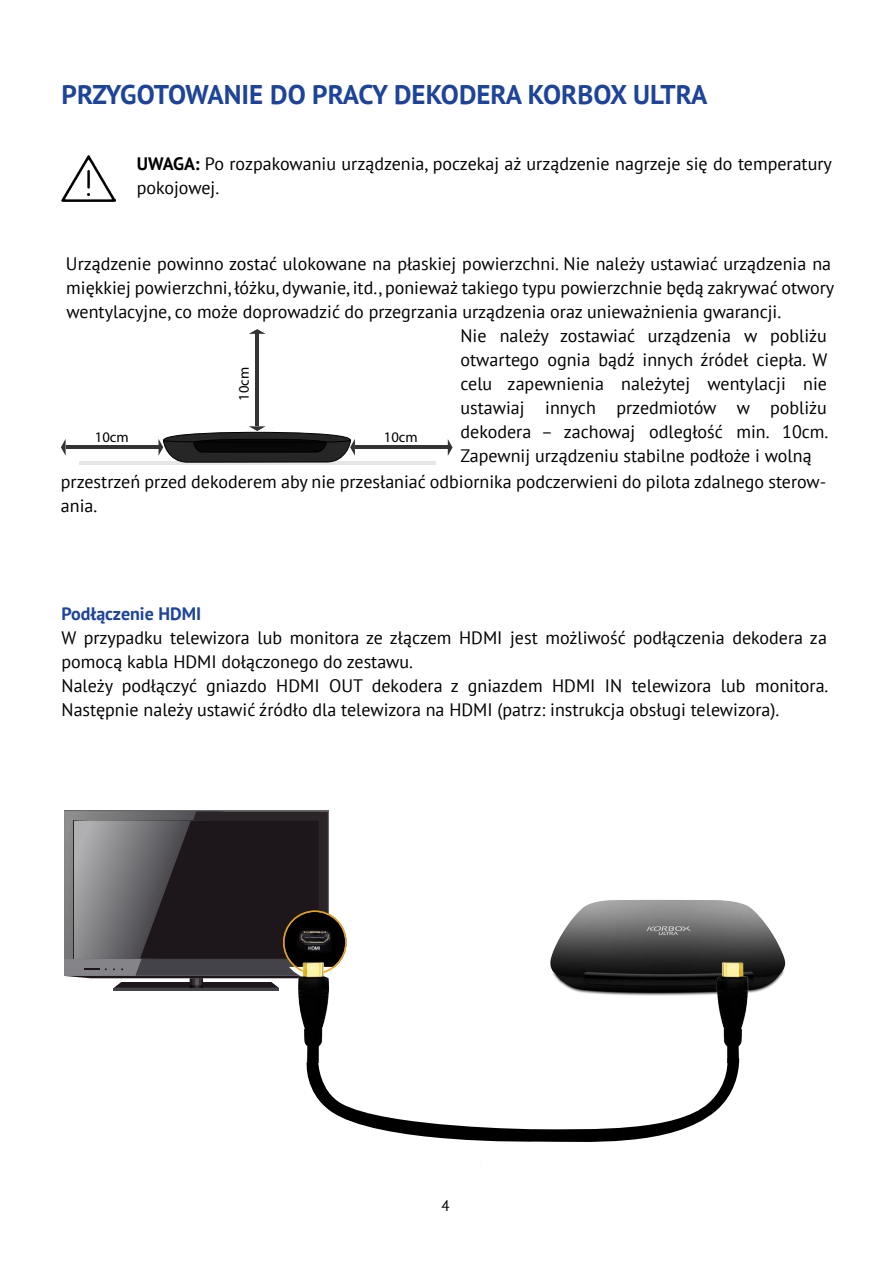
<style>
.page{position:relative;width:893px;height:1263px;background:#fff}
.page>*{position:absolute;margin:0;border:0;box-sizing:border-box;transform-origin:0 0}
.t1{font:700 27px "PT Sans";color:#1d439a}
.t2{font:18px/24px "PT Sans";color:#000}
.t3{font:700 18px "PT Sans";color:#1d439a}
.t4{font:15px "PT Sans";color:#000}
.t5{font:14.7px "Myriad Pro";color:#000}
.s1{font-weight:700}
</style>
<div class="page">
<img style="left:62px;top:155px;width:53px;height:47px">
<svg style="left:61px;top:439px;width:5px;height:17px"></svg>
<hr style="left:66px;top:446px;width:93px;height:3px;background:#333">
<svg style="left:448px;top:439px;width:5px;height:17px"></svg>
<hr style="left:355px;top:446px;width:93px;height:3px;background:#333">
<hr style="left:79px;top:461px;width:357px;height:3px;background:#e6e6e6">
<svg style="left:249px;top:329px;width:17px;height:5px"></svg>
<hr style="left:255px;top:333px;width:4px;height:93px;background:#333">
<hr style="left:114px;top:988px;width:165px;height:2px;background:#444349">
<svg style="left:284px;top:911px;width:62px;height:62px"></svg>
<svg style="left:64px;top:811px;width:277px;height:177px;background:#4c484c"></svg>
<div style="left:283px;top:910px;width:64px;height:64px;border:2px solid #f5a000;border-radius:50%"></div>
<img style="left:297px;top:928px;width:35px;height:24px">
<img style="left:550px;top:900px;width:234px;height:96px">
<img style="left:259px;top:957px;width:84px;height:99px">
<img style="left:682px;top:957px;width:104px;height:105px">
<svg style="left:306px;top:1056px;width:433px;height:86px"></svg>
<svg style="left:158px;top:426px;width:197px;height:37px"></svg>
<h1 class="t1" style="left:62px;top:76px;width:647px">PRZYGOTOWANIE DO PRACY DEKODERA KORBOX ULTRA</h1>
<p class="t2" style="left:137px;top:151px;width:697px"><span class="s1">UWAGA:</span> Po rozpakowaniu urządzenia, poczekaj aż urządzenie nagrzeje się do temperatury pokojowej.</p>
<p class="t2" style="left:66px;top:251px;width:770px">Urządzenie powinno zostać ulokowane na płaskiej powierzchni. Nie należy ustawiać urządzenia na miękkiej powierzchni, łóżku, dywanie, itd., ponieważ takiego typu powierzchnie będą zakrywać otwory wentylacyjne, co może doprowadzić do przegrzania urządzenia oraz unieważnienia gwarancji.</p>
<p class="t2" style="left:460px;top:323px;width:369px;text-align:justify">Nie należy zostawiać urządzenia w pobliżu otwartego ognia bądź innych źródeł ciepła. W celu zapewnienia należytej wentylacji nie ustawiaj innych przedmiotów w pobliżu dekodera – zachowaj odległość min. 10cm.<br>Zapewnij urządzeniu stabilne podłoże i wolną</p>
<p class="t2" style="left:61px;top:469px;width:767px">przestrzeń przed dekoderem aby nie przesłaniać odbiornika podczerwieni do pilota zdalnego sterow&shy;ania.</p>
<p class="t5" style="left:235px;top:401px;width:35px;rotate:-90deg">10cm</p>
<p class="t5" style="left:95px;top:428px;width:35px">10cm</p>
<p class="t5" style="left:384px;top:428px;width:35px">10cm</p>
<p class="t3" style="left:62px;top:602px;width:141px">Podłączenie HDMI</p>
<p class="t2" style="left:62px;top:626px;width:768px">W przypadku telewizora lub monitora ze złączem HDMI jest możliwość podłączenia dekodera za pomocą kabla HDMI dołączonego do zestawu.<br>Należy podłączyć gniazdo HDMI OUT dekodera z gniazdem HDMI IN telewizora lub monitora.<br>Następnie należy ustawić źródło dla telewizora na HDMI (patrz: instrukcja obsługi telewizora).</p>
<p class="t4" style="left:441px;top:1196px;width:10px">4</p>
</div>
